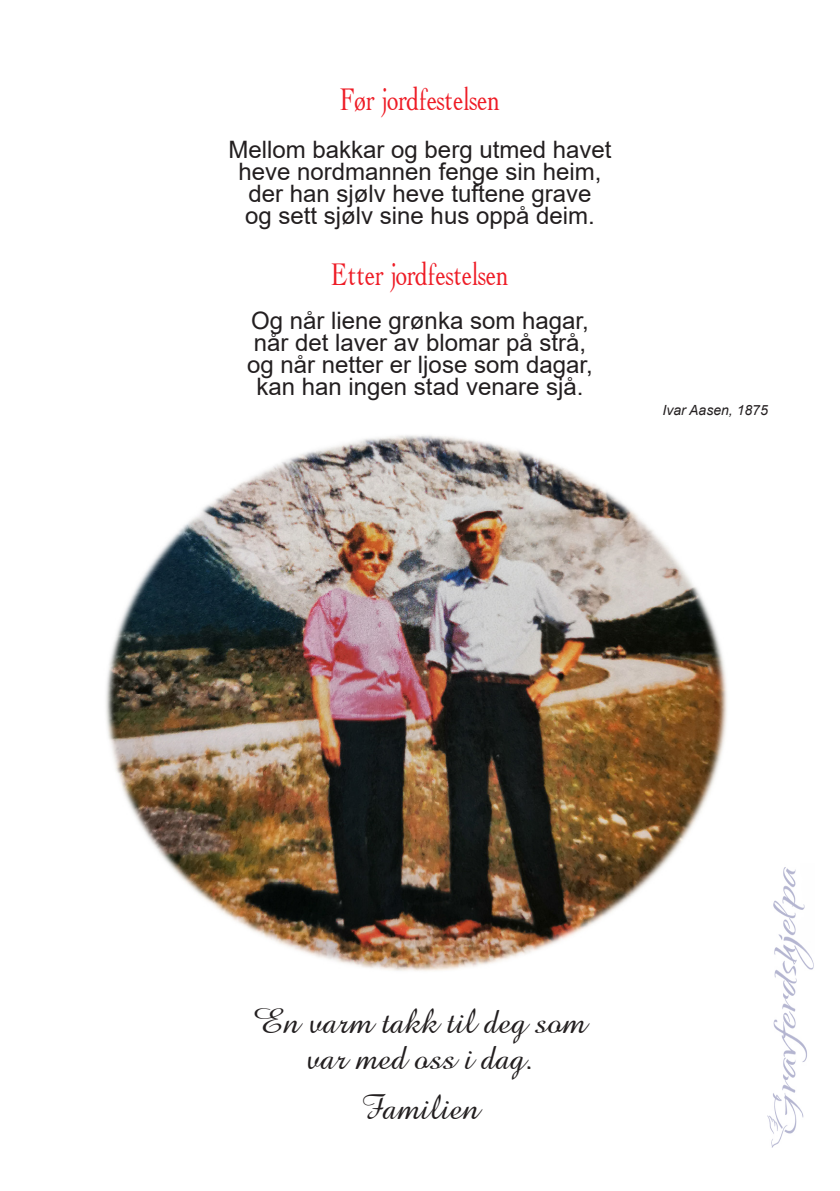
<style>
.page{position:relative;width:840px;height:1191px;background:#fff}
.page>*{position:absolute;margin:0;border:0;box-sizing:border-box;transform-origin:0 0}
.t1{font:36px "Amazone BT";color:#231f20}
.t2{font:32px "Albatross";color:#ee1c26}
.t3{font:24px "Arial";color:#231f20}
.t4{font:italic 14px "Arial";color:#231f20}
</style>
<div class="page">
<img style="left:767px;top:867px;width:46px;height:280px">
<img style="left:106px;top:435px;width:621px;height:536px">
<p class="t2" style="left:340px;top:82px;width:161px">Før jordfestelsen</p>
<p class="t3" style="left:228px;top:133px;width:384px">Mellom bakkar og berg utmed havet</p>
<p class="t3" style="left:238px;top:155px;width:364px">heve nordmannen fenge sin heim,</p>
<p class="t3" style="left:248px;top:177px;width:344px">der han sjølv heve tuftene grave</p>
<p class="t3" style="left:245px;top:199px;width:351px">og sett sjølv sine hus oppå deim.</p>
<p class="t2" style="left:331px;top:256px;width:178px">Etter jordfestelsen</p>
<p class="t3" style="left:251px;top:304px;width:339px">Og når liene grønka som hagar,</p>
<p class="t3" style="left:253px;top:326px;width:334px">når det laver av blomar på strå,</p>
<p class="t3" style="left:247px;top:348px;width:347px">og når netter er ljose som dagar,</p>
<p class="t3" style="left:256px;top:370px;width:328px">kan han ingen stad venare sjå.</p>
<p class="t4" style="left:662px;top:401px;width:107px">Ivar Aasen, 1875</p>
<p class="t1" style="left:253px;top:1000px;width:335px">En varm takk til deg som</p>
<p class="t1" style="left:306px;top:1036px;width:230px">var med oss i dag.</p>
<p class="t1" style="left:360px;top:1086px;width:120px">Familien</p>
</div>
